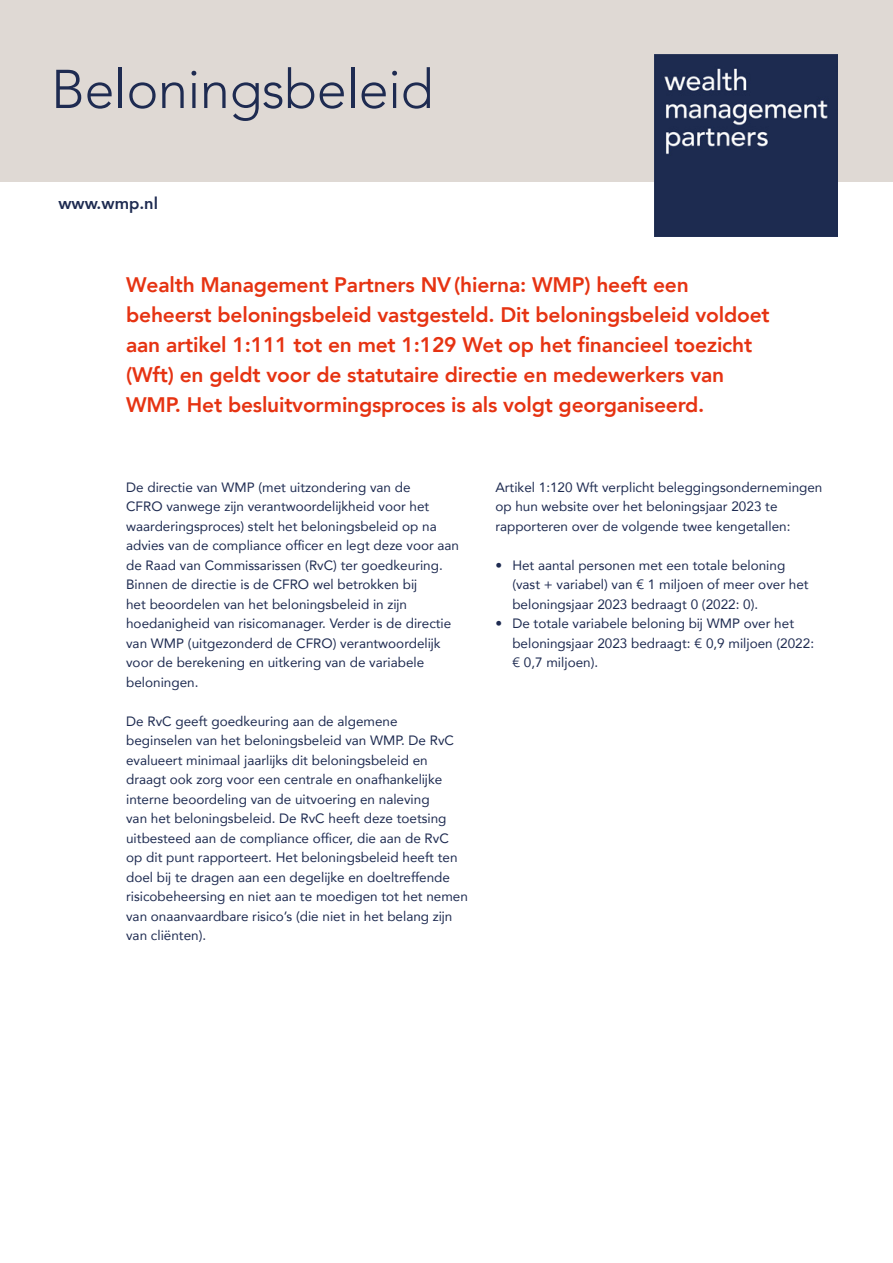
<style>
.page{position:relative;width:893px;height:1263px;background:#fff}
.page>*{position:absolute;margin:0;border:0;box-sizing:border-box;transform-origin:0 0}
.t1{font:300 54px "Avenir";letter-spacing:-.01em;color:#1e2b51}
.t2{font:800 21px/30px "Avenir";letter-spacing:-.01em;color:#e63312}
.t3{font:800 16.5px "Avenir";color:#1e2b51}
.t4{font:13.5px/19.5px "Avenir";color:#1e2b51}
</style>
<div class="page">
<div style="left:0;top:0;width:893px;height:182px;background:#dfd9d4"></div>
<img style="left:654px;top:54px;width:183px;height:183px">
<h1 class="t1" style="left:51px;top:57px;width:384px">Beloningsbeleid</h1>
<p class="t3" style="left:58px;top:191px;width:101px">www.wmp.nl</p>
<p class="t2" style="left:126px;top:270px;width:645px">Wealth Management Partners NV (hierna: WMP) heeft een beheerst beloningsbeleid vastgesteld. Dit beloningsbeleid voldoet aan artikel 1:111 tot en met 1:129 Wet op het financieel toezicht (Wft) en geldt voor de statutaire directie en medewerkers van WMP. Het besluitvormingsproces is als volgt georganiseerd.</p>
<p class="t4" style="left:126px;top:477px;width:334px">De directie van WMP (met uitzondering van de<br>CFRO vanwege zijn verantwoordelijkheid voor het waarderingsproces) stelt het beloningsbeleid op na advies van de compliance officer en legt deze voor aan de Raad van Commissarissen (RvC) ter goedkeuring.<br>Binnen de directie is de CFRO wel betrokken bij<br>het beoordelen van het beloningsbeleid in zijn hoedanigheid van risicomanager. Verder is de directie van WMP (uitgezonderd de CFRO) verantwoordelijk voor de berekening en uitkering van de variabele beloningen.</p>
<p class="t4" style="left:126px;top:711px;width:343px">De RvC geeft goedkeuring aan de algemene<br>beginselen van het beloningsbeleid van WMP. De RvC evalueert minimaal jaarlijks dit beloningsbeleid en draagt ook zorg voor een centrale en onafhankelijke interne beoordeling van de uitvoering en naleving<br>van het beloningsbeleid. De RvC heeft deze toetsing uitbesteed aan de compliance officer, die aan de RvC op dit punt rapporteert. Het beloningsbeleid heeft ten doel bij te dragen aan een degelijke en doeltreffende risicobeheersing en niet aan te moedigen tot het nemen van onaanvaardbare risico’s (die niet in het belang zijn van cliënten).</p>
<p class="t4" style="left:495px;top:477px;width:329px">Artikel 1:120 Wft verplicht beleggingsondernemingen op hun website over het beloningsjaar 2023 te rapporteren over de volgende twee kengetallen:</p>
<p class="t4" style="left:512px;top:555px;width:298px;text-indent:-17px">• Het aantal personen met een totale beloning (vast + variabel) van € 1 miljoen of meer over het beloningsjaar 2023 bedraagt 0 (2022: 0).</p>
<p class="t4" style="left:512px;top:613px;width:303px;text-indent:-17px">• De totale variabele beloning bij WMP over het beloningsjaar 2023 bedraagt: € 0,9 miljoen (2022: € 0,7 miljoen).</p>
</div>
